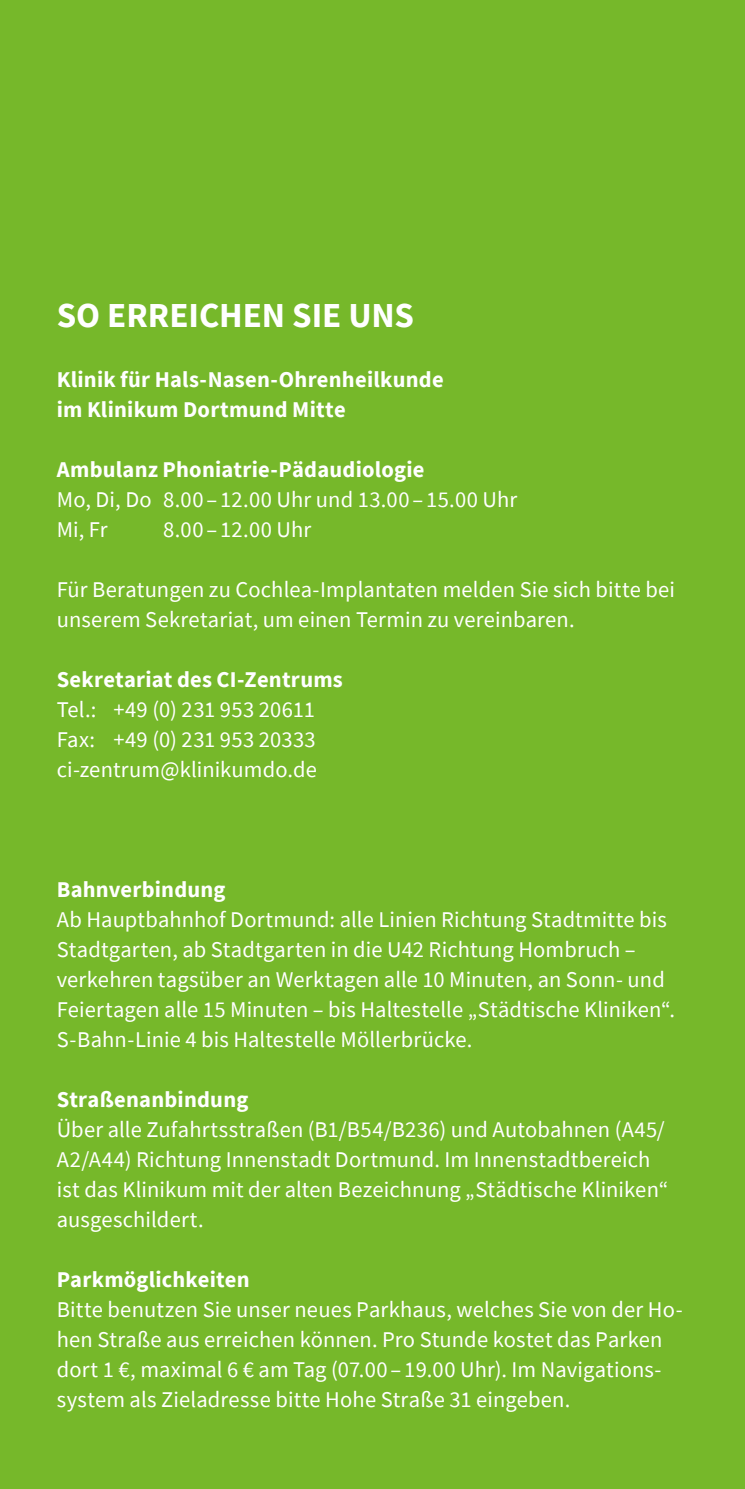
<style>
.page{position:relative;width:745px;height:1489px;background:#fff}
.page>*{position:absolute;margin:0;border:0;box-sizing:border-box;transform-origin:0 0}
.t1{font:700 35px "Source Sans Pro";color:#fff}
.t2{font:22.5px/30px "Source Sans Pro";letter-spacing:.005em;color:#fff}
.t3{font:700 22.5px/30px "Source Sans Pro";letter-spacing:.01em;color:#fff}
</style>
<div class="page">
<div style="left:0;top:0;width:744px;height:1488px;background:#76b82a"></div>
<h1 class="t1" style="left:57px;top:291px;width:358px">SO ERREICHEN SIE UNS</h1>
<p class="t3" style="left:57px;top:364px;width:388px">Klinik für Hals-Nasen-Ohrenheilkunde im Klinikum Dortmund Mitte</p>
<p class="t3" style="left:57px;top:454px;width:369px">Ambulanz Phoniatrie-Pädaudiologie</p>
<p class="t2" style="left:57px;top:484px;width:462px">Mo, Di, Do 8.00–12.00 Uhr und 13.00–15.00 Uhr<br>Mi, Fr</p>
<p class="t2" style="left:163px;top:514px;width:150px">8.00–12.00 Uhr</p>
<p class="t2" style="left:57px;top:574px;width:619px">Für Beratungen zu Cochlea-Implantaten melden Sie sich bitte bei unserem Sekretariat, um einen Termin zu vereinbaren.</p>
<p class="t3" style="left:57px;top:664px;width:287px">Sekretariat des CI-Zentrums</p>
<p class="t2" style="left:57px;top:694px;width:262px;text-align:justify">Tel.: +49 (0) 231 953 20611<br>Fax: +49 (0) 231 953 20333 ci-zentrum@klinikumdo.de</p>
<p class="t3" style="left:57px;top:874px;width:170px">Bahnverbindung</p>
<p class="t2" style="left:57px;top:904px;width:619px">Ab Hauptbahnhof Dortmund: alle Linien Richtung Stadtmitte bis Stadtgarten, ab Stadtgarten in die U42 Richtung Hombruch – verkehren tagsüber an Werktagen alle 10 Minuten, an Sonn- und Feiertagen alle 15 Minuten – bis Haltestelle „Städtische Kliniken“.<br>S-Bahn-Linie 4 bis Haltestelle Möllerbrücke.</p>
<p class="t3" style="left:57px;top:1084px;width:193px">Straßenanbindung</p>
<p class="t2" style="left:57px;top:1114px;width:612px">Über alle Zufahrtsstraßen (B1/B54/B236) und Autobahnen (A45/ A2/A44) Richtung Innenstadt Dortmund. Im Innenstadtbereich ist das Klinikum mit der alten Bezeichnung „Städtische Kliniken“ ausgeschildert.</p>
<p class="t3" style="left:57px;top:1264px;width:194px">Parkmöglichkeiten</p>
<p class="t2" style="left:57px;top:1294px;width:627px">Bitte benutzen Sie unser neues Parkhaus, welches Sie von der Ho&shy;hen Straße aus erreichen können. Pro Stunde kostet das Parken dort 1 €, maximal 6 € am Tag (07.00 – 19.00 Uhr). Im Navigations&shy;system als Zieladresse bitte Hohe Straße 31 eingeben.</p>
</div>
